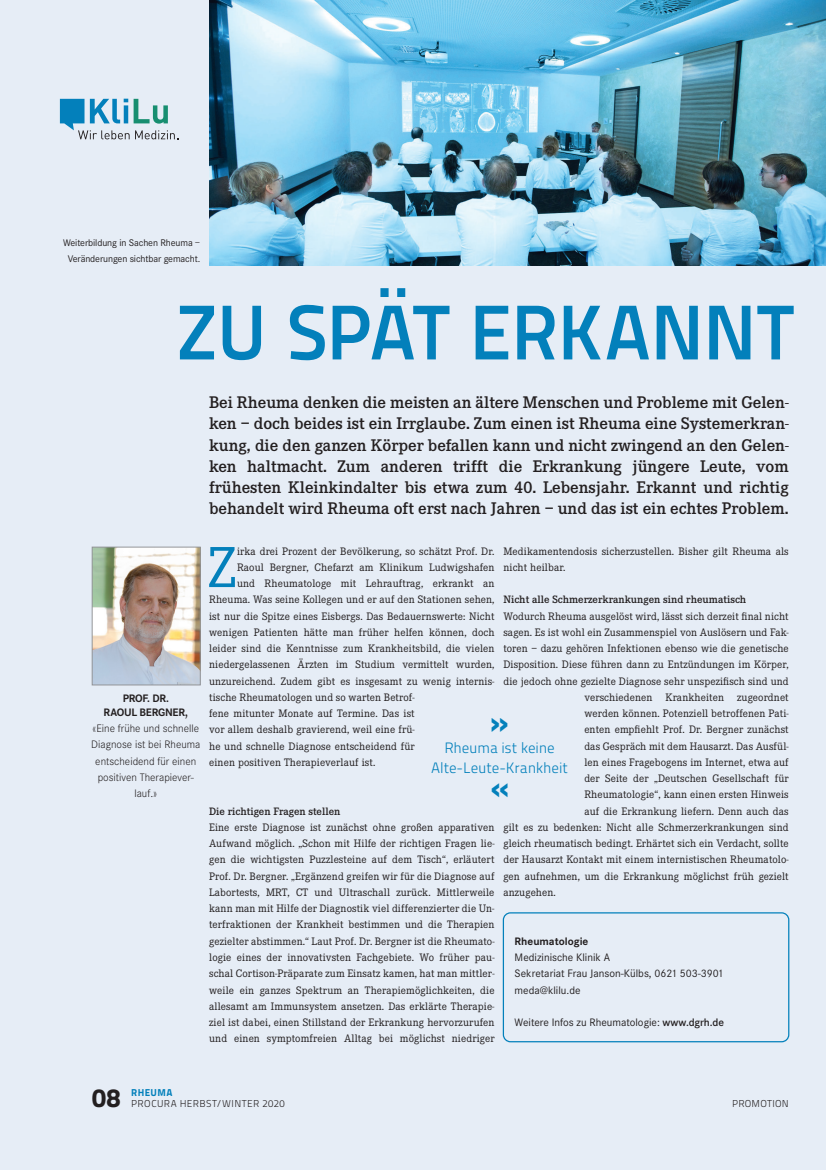
<style>
.page{position:relative;width:826px;height:1170px;background:#fff}
.page>*{position:absolute;margin:0;border:0;box-sizing:border-box;transform-origin:0 0}
.t1{font:77.5px "Titillium Maps 26 L 750 wt";letter-spacing:-.02em;color:#0380bb}
.t2{font:60px "Corporate E";color:#0380bb}
.t3{font:32.5px "Titillium Maps 26 L 999 wt";color:#0380bb}
.t4{font:26.25px "Titillium Maps 26 L 999 wt";color:#231f20}
.t5{font:600 17.5px/21.2px "Corporate E";color:#231f20;text-align:justify}
.t6{font:15px/20px "Titillium Maps 26 L 250 wt";letter-spacing:-.01em;color:#0380bb;text-align:center}
.t7{font:11.25px/16.2px "Corporate E";letter-spacing:.01em;color:#231f20;text-align:justify}
.t8{font:11.25px/16.2px "Corporate S";color:#231f20}
.t9{font:300 11.25px/16.2px "Corporate S";color:#231f20;text-align:center}
.t10{font:700 11.25px/13.8px "Corporate S";letter-spacing:-.01em;color:#231f20;text-align:center}
.t11{font:600 11.12px "Corporate E";color:#231f20}
.t12{font:10px/16.2px "Corporate S";letter-spacing:-.01em;color:#231f20;text-align:center}
.t13{font:10px "Titillium Maps 26 L 250 wt";letter-spacing:.035em;color:#231f20}
.t14{font:10px "Titillium Maps 26 L 999 wt";letter-spacing:.04em;color:#0380bb}
.s1{font-weight:600}
</style>
<div class="page">
<div style="left:0;top:0;width:826px;height:1169px;background:#e6edf6"></div>
<hr style="left:825px;top:0;width:1px;height:1169px;background:#e6efeb">
<img style="left:94px;top:548px;width:105px;height:135px">
<div style="left:92px;top:546px;width:109px;height:139px;border:1px solid #939598"></div>
<svg style="left:60px;top:99px;width:118px;height:40px"></svg>
<div style="left:503px;top:912px;width:286px;height:130px;border:1px solid #0380bb;border-radius:7px"></div>
<img style="left:209px;top:0;width:617px;height:265px">
<p class="t12" style="left:63px;top:234px;width:139px">Weiterbildung in Sachen Rheuma –<br>Veränderungen sichtbar gemacht.</p>
<h1 class="t1" style="left:175px;top:273px;width:621px">ZU SPÄT ERKANNT</h1>
<p class="t10" style="left:104px;top:691px;width:86px">PROF. DR.<br>RAOUL BERGNER,</p>
<p class="t9" style="left:91px;top:720px;width:110px">«Eine frühe und schnelle<br>Diagnose ist bei Rheuma entscheidend für einen positiven Therapiever&shy;lauf.»</p>
<p class="t5" style="left:209px;top:392px;width:581px">Bei Rheuma denken die meisten an ältere Menschen und Probleme mit Gelen&shy;ken – doch beides ist ein Irrglaube. Zum einen ist Rheuma eine Systemerkran&shy;kung, die den ganzen Körper befallen kann und nicht zwingend an den Gelen&shy;ken haltmacht. Zum anderen trifft die Erkrankung jüngere Leute, vom frühesten Kleinkindalter bis etwa zum 40. Lebensjahr. Erkannt und richtig behandelt wird Rheuma oft erst nach Jahren – und das ist ein echtes Problem.</p>
<p class="t7" style="left:503px;top:543px;width:287px">Medikamentendosis sicherzustellen. Bisher gilt Rheuma als nicht heilbar.</p>
<p class="t11" style="left:503px;top:593px;width:244px">Nicht alle Schmerzerkrankungen sind rheumatisch</p>
<p class="t7" style="left:503px;top:608px;width:287px">Wodurch Rheuma ausgelöst wird, lässt sich derzeit final nicht</p>
<p class="t7" style="left:503px;top:624px;width:287px">sagen. Es ist wohl ein Zusammenspiel von Auslösern und Fak-</p>
<p class="t7" style="left:503px;top:640px;width:287px">toren – dazu gehören Infektionen ebenso wie die genetische</p>
<p class="t7" style="left:503px;top:656px;width:287px">Disposition. Diese führen dann zu Entzündungen im Körper,</p>
<p class="t7" style="left:503px;top:673px;width:287px">die jedoch ohne gezielte Diagnose sehr unspezifisch sind und</p>
<p class="t7" style="left:584px;top:689px;width:206px">verschiedenen Krankheiten zugeordnet</p>
<p class="t7" style="left:584px;top:705px;width:206px">werden können. Potenziell betroffenen Pati-</p>
<p class="t7" style="left:584px;top:721px;width:206px">enten empfiehlt Prof. Dr. Bergner zunächst</p>
<p class="t7" style="left:584px;top:738px;width:206px">das Gespräch mit dem Hausarzt. Das Ausfül-</p>
<p class="t7" style="left:584px;top:754px;width:206px">len eines Fragebogens im Internet, etwa auf</p>
<p class="t7" style="left:584px;top:770px;width:206px">der Seite der „Deutschen Gesellschaft für</p>
<p class="t7" style="left:584px;top:786px;width:206px">Rheumatologie“, kann einen ersten Hinweis</p>
<p class="t7" style="left:584px;top:803px;width:206px">auf die Erkrankung liefern. Denn auch das</p>
<p class="t7" style="left:503px;top:819px;width:287px">gilt es zu bedenken: Nicht alle Schmerzerkrankungen sind</p>
<p class="t7" style="left:503px;top:835px;width:287px">gleich rheumatisch bedingt. Erhärtet sich ein Verdacht, sollte</p>
<p class="t7" style="left:503px;top:851px;width:287px">der Hausarzt Kontakt mit einem internistischen Rheumatolo-</p>
<p class="t7" style="left:503px;top:867px;width:287px">gen aufnehmen, um die Erkrankung möglichst früh gezielt</p>
<p class="t7" style="left:503px;top:884px;width:54px">anzugehen.</p>
<h2 class="t2" style="left:208px;top:534px;width:30px">Z</h2>
<p class="t7" style="left:237px;top:543px;width:259px">irka drei Prozent der Bevölkerung, so schätzt Prof. Dr.</p>
<p class="t7" style="left:237px;top:559px;width:259px">Raoul Bergner, Chefarzt am Klinikum Ludwigshafen</p>
<p class="t7" style="left:237px;top:575px;width:259px">und Rheumatologe mit Lehrauftrag, erkrankt an</p>
<p class="t7" style="left:209px;top:591px;width:287px">Rheuma. Was seine Kollegen und er auf den Stationen sehen,</p>
<p class="t7" style="left:209px;top:608px;width:287px">ist nur die Spitze eines Eisbergs. Das Bedauernswerte: Nicht</p>
<p class="t7" style="left:209px;top:624px;width:287px">wenigen Patienten hätte man früher helfen können, doch</p>
<p class="t7" style="left:209px;top:640px;width:287px">leider sind die Kenntnisse zum Krankheitsbild, die vielen</p>
<p class="t7" style="left:209px;top:656px;width:287px">niedergelassenen Ärzten im Studium vermittelt wurden,</p>
<p class="t7" style="left:209px;top:673px;width:287px">unzureichend. Zudem gibt es insgesamt zu wenig internis-</p>
<p class="t7" style="left:209px;top:689px;width:207px">tische Rheumatologen und so warten Betrof-</p>
<p class="t7" style="left:209px;top:705px;width:207px">fene mitunter Monate auf Termine. Das ist</p>
<p class="t7" style="left:209px;top:721px;width:207px">vor allem deshalb gravierend, weil eine frü-</p>
<p class="t7" style="left:209px;top:738px;width:207px">he und schnelle Diagnose entscheidend für</p>
<p class="t7" style="left:209px;top:754px;width:168px">einen positiven Therapieverlauf ist.</p>
<p class="t11" style="left:209px;top:804px;width:133px">Die richtigen Fragen stellen</p>
<p class="t7" style="left:209px;top:819px;width:287px">Eine erste Diagnose ist zunächst ohne großen apparativen Aufwand möglich. „Schon mit Hilfe der richtigen Fragen lie&shy;gen die wichtigsten Puzzlesteine auf dem Tisch“, erläutert Prof. Dr. Bergner. „Ergänzend greifen wir für die Diagnose auf Labortests, MRT, CT und Ultraschall zurück. Mittlerweile kann man mit Hilfe der Diagnostik viel differenzierter die Un&shy;terfraktionen der Krankheit bestimmen und die Therapien gezielter abstimmen.“ Laut Prof. Dr. Bergner ist die Rheumato&shy;logie eines der innovativsten Fachgebiete. Wo früher pau&shy;schal Cortison-Präparate zum Einsatz kamen, hat man mittler&shy;weile ein ganzes Spektrum an Therapiemöglichkeiten, die allesamt am Immunsystem ansetzen. Das erklärte Therapie&shy;ziel ist dabei, einen Stillstand der Erkrankung hervorzurufen und einen symptomfreien Alltag bei möglichst niedriger</p>
<h3 class="t3" style="left:489px;top:696px;width:21px">»</h3>
<h3 class="t6" style="left:431px;top:737px;width:138px">Rheuma ist keine<br>Alte-Leute-Krankheit</h3>
<h3 class="t3" style="left:489px;top:761px;width:21px">«</h3>
<p class="t10" style="left:514px;top:933px;width:75px">Rheumatologie</p>
<p class="t8" style="left:514px;top:949px;width:210px">Medizinische Klinik A<br>Sekretariat Frau Janson-Külbs, 0621 503-3901 meda@klilu.de</p>
<p class="t8" style="left:514px;top:1014px;width:211px">Weitere Infos zu Rheumatologie: <span class="s1">www.dgrh.de</span></p>
<h3 class="t4" style="left:92px;top:1077px;width:30px">08</h3>
<p class="t14" style="left:131px;top:1084px;width:43px">RHEUMA</p>
<p class="t13" style="left:131px;top:1096px;width:155px">PROCURA HERBST/WINTER 2020</p>
<p class="t13" style="left:732px;top:1096px;width:58px">PROMOTION</p>
</div>
